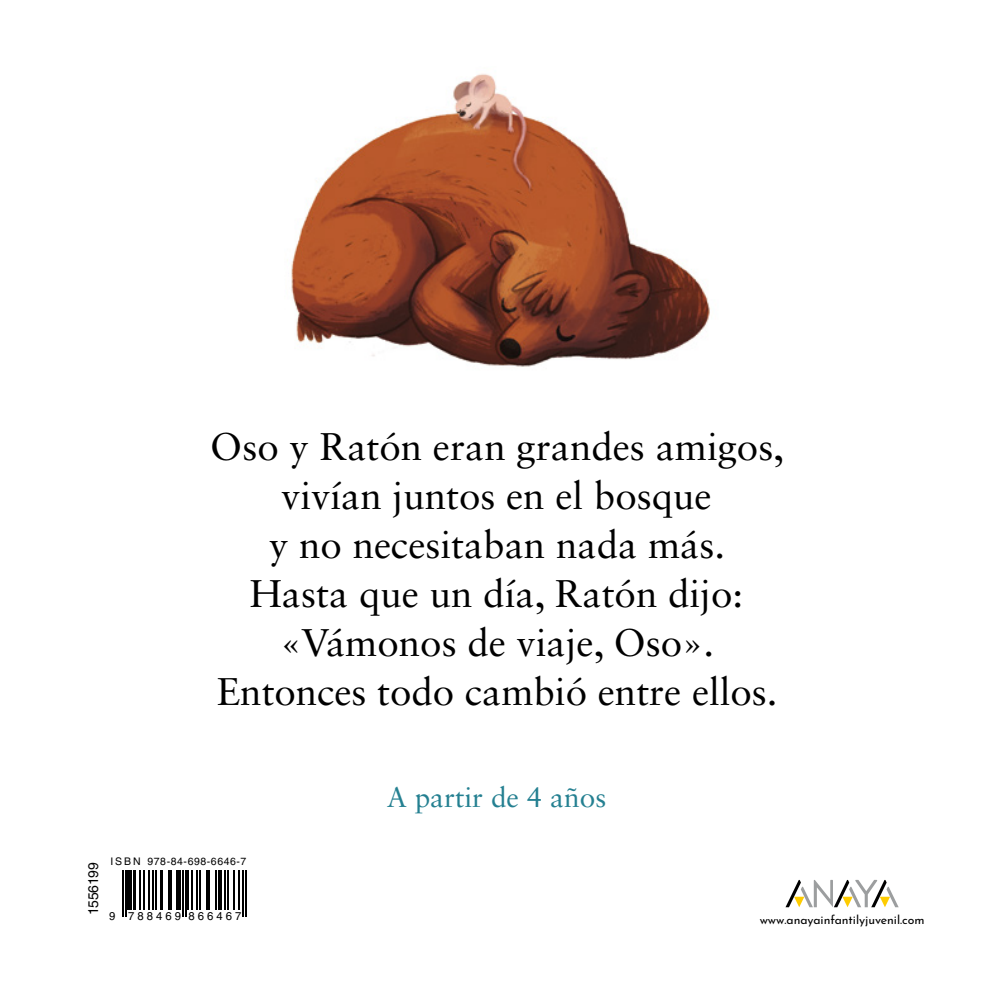
<style>
.page{position:relative;width:993px;height:993px;background:#fff}
.page>*{position:absolute;margin:0;border:0;box-sizing:border-box;transform-origin:0 0}
.t1{font:38.5px/49px "Sabon LT Std";color:#000;text-align:center}
.t2{font:28px "Sabon LT Std";color:#248091}
.t3{font:14px "Helvetica LT Std";color:#000}
.t4{font:12.25px "Josefin Sans";letter-spacing:-.005em;color:#000}
.t5{font:11.38px "Helvetica LT Std";letter-spacing:.265em;color:#000}
.t6{font:10.5px "Helvetica LT Std";letter-spacing:.055em;color:#000}
</style>
<div class="page">
<img style="left:291px;top:73px;width:419px;height:294px">
<svg style="left:786px;top:879px;width:112px;height:27px"></svg>
<hr style="left:122px;top:870px;width:2px;height:46px;background:#000">
<hr style="left:125px;top:870px;width:1px;height:46px;background:#000">
<hr style="left:127px;top:870px;width:4px;height:39px;background:#000">
<hr style="left:133px;top:870px;width:2px;height:39px;background:#000">
<hr style="left:139px;top:870px;width:2px;height:39px;background:#000">
<hr style="left:143px;top:870px;width:1px;height:39px;background:#000">
<hr style="left:148px;top:870px;width:2px;height:39px;background:#000">
<hr style="left:152px;top:870px;width:2px;height:39px;background:#000">
<hr style="left:155px;top:870px;width:1px;height:39px;background:#000">
<hr style="left:160px;top:870px;width:3px;height:39px;background:#000">
<hr style="left:168px;top:870px;width:1px;height:39px;background:#000">
<hr style="left:171px;top:870px;width:1px;height:39px;background:#000">
<hr style="left:176px;top:870px;width:1px;height:39px;background:#000">
<hr style="left:178px;top:870px;width:3px;height:39px;background:#000">
<hr style="left:182px;top:870px;width:2px;height:46px;background:#000">
<hr style="left:185px;top:870px;width:1px;height:46px;background:#000">
<hr style="left:188px;top:870px;width:1px;height:39px;background:#000">
<hr style="left:191px;top:870px;width:2px;height:39px;background:#000">
<hr style="left:197px;top:870px;width:1px;height:39px;background:#000">
<hr style="left:199px;top:870px;width:2px;height:39px;background:#000">
<hr style="left:206px;top:870px;width:1px;height:39px;background:#000">
<hr style="left:208px;top:870px;width:2px;height:39px;background:#000">
<hr style="left:215px;top:870px;width:1px;height:39px;background:#000">
<hr style="left:218px;top:870px;width:3px;height:39px;background:#000">
<hr style="left:224px;top:870px;width:1px;height:39px;background:#000">
<hr style="left:227px;top:870px;width:1px;height:39px;background:#000">
<hr style="left:233px;top:870px;width:1px;height:39px;background:#000">
<hr style="left:238px;top:870px;width:2px;height:39px;background:#000">
<hr style="left:242px;top:870px;width:2px;height:46px;background:#000">
<hr style="left:245px;top:870px;width:1px;height:46px;background:#000">
<p class="t1" style="left:210px;top:421px;width:575px">Oso y Ratón eran grandes amigos, vivían juntos en el bosque<br>y no necesitaban nada más.</p>
<p class="t1" style="left:217px;top:568px;width:562px">Hasta que un día, Ratón dijo: «Vámonos de viaje, Oso».<br>Entonces todo cambió entre ellos.</p>
<p class="t3" style="left:85px;top:915px;width:55px;rotate:-90deg">1556199</p>
<p class="t6" style="left:110px;top:854px;width:137px">ISBN 978-84-698-6646-7</p>
<p class="t5" style="left:109px;top:908px;width:134px">9 788469 866467</p>
<p class="t2" style="left:386px;top:780px;width:221px">A partir de 4 años</p>
<p class="t4" style="left:759px;top:909px;width:166px">www.anayainfantilyjuvenil.com</p>
</div>
